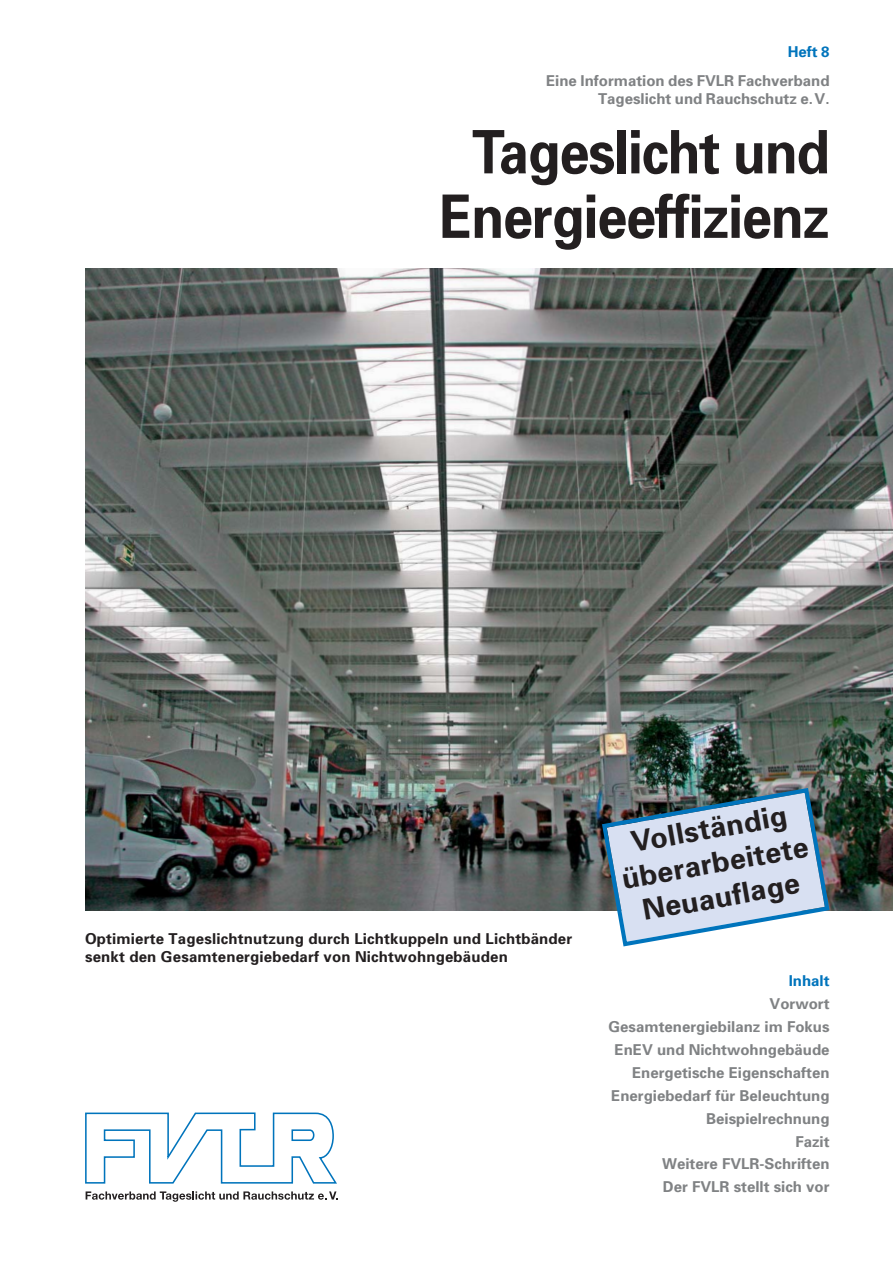
<style>
.page{position:relative;width:893px;height:1263px;background:#fff}
.page>*{position:absolute;margin:0;border:0;box-sizing:border-box;transform-origin:0 0}
.t1{font:700 60px/64.5px "Univers";letter-spacing:-.02em;color:#231f20;text-align:center;scale:.9 1}
.t2{font:700 28.8px/34.5px "Univers";color:#231f20;text-align:center}
.t3{font:700 15px/22.8px "Univers";color:#808284;text-align:right}
.t4{font:700 15px/18px "Univers";letter-spacing:.01em;color:#231f20}
.t5{font:700 15px "Univers";color:#0074bc}
</style>
<div class="page">
<img style="left:85px;top:268px;width:807px;height:642px">
<svg style="left:599px;top:786px;width:232px;height:161px;background:#b5c3d3"></svg>
<svg style="left:85px;top:1112px;width:252px;height:72px"></svg>
<svg style="left:86px;top:1191px;width:251px;height:11px"></svg>
<p class="t5" style="left:787px;top:46px;width:43px">Heft 8</p>
<p class="t3" style="left:546px;top:74px;width:285px;line-height:18px">Eine Information des FVLR Fachverband<br>Tageslicht und Rauchschutz e.V.</p>
<h1 class="t1" style="left:439px;top:125px;width:435px">Tageslicht und<br>Energieeffizienz</h1>
<p class="t4" style="left:85px;top:931px;width:488px">Optimierte Tageslichtnutzung durch Lichtkuppeln und Lichtbänder senkt den Gesamtenergiebedarf von Nichtwohngebäuden</p>
<h2 class="t2" style="left:613px;top:831px;width:191px;rotate:-10deg">Vollständig überarbeitete<br>Neuauflage</h2>
<p class="t5" style="left:788px;top:976px;width:42px">Inhalt</p>
<p class="t3" style="left:608px;top:994px;width:222px">Vorwort<br>Gesamtenergiebilanz im Fokus<br>EnEV und Nichtwohngebäude<br>Energetische Eigenschaften<br>Energiebedarf für Beleuchtung<br>Beispielrechnung<br>Fazit<br>Weitere FVLR-Schriften<br>Der FVLR stellt sich vor</p>
</div>
